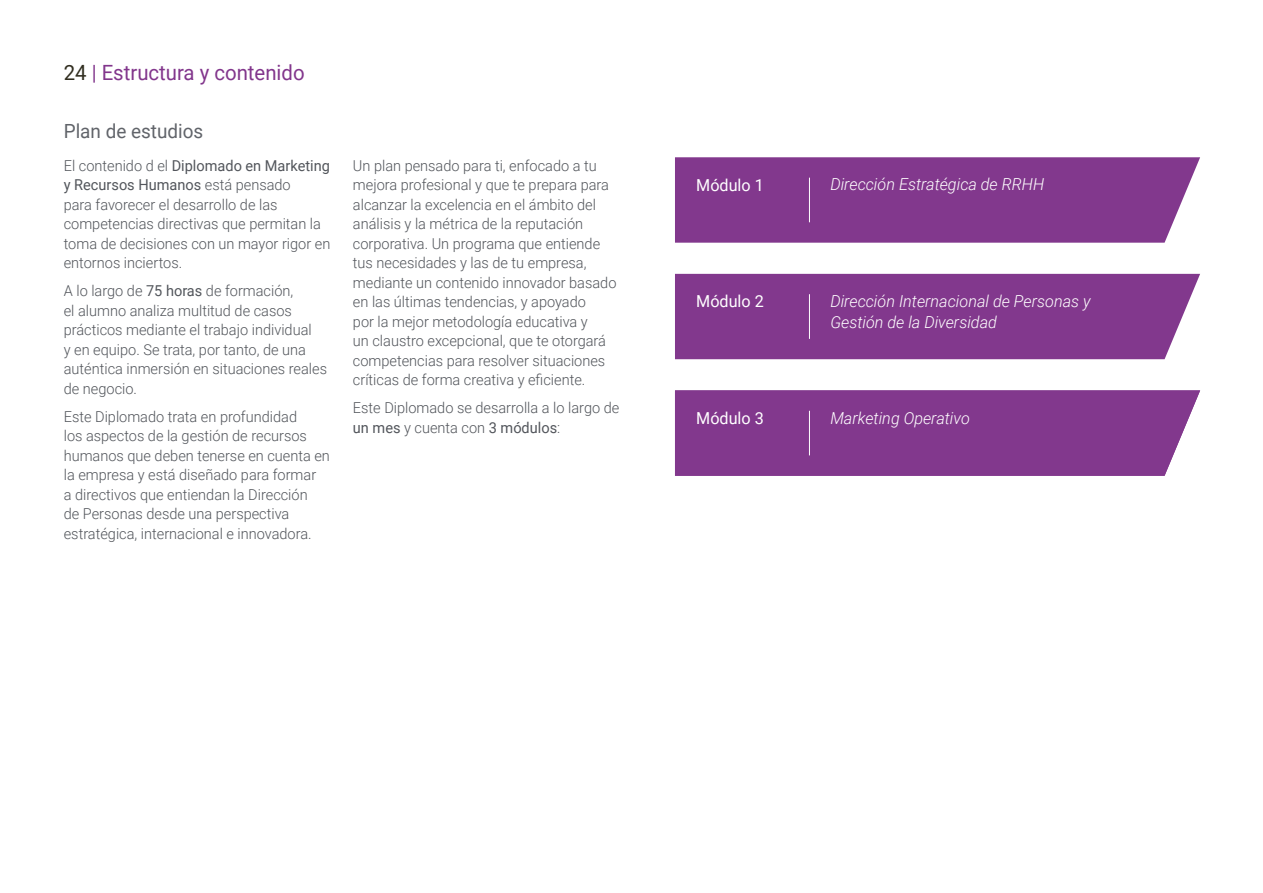
<style>
.page{position:relative;width:1263px;height:893px;background:#fff}
.page>*{position:absolute;margin:0;border:0;box-sizing:border-box;transform-origin:0 0}
.t1{font:21px "Roboto";color:#82368c}
.t2{font:19.5px "Roboto";color:#61646a}
.t3{font:italic 300 16.5px/21px "Roboto";color:#fff}
.t4{font:16.5px "Roboto";color:#fff}
.t5{font:300 15px/19.5px "Roboto";color:#52555b}
.s1{color:#312e20}
.s2{font-weight:400}
</style>
<div class="page">
<div style="left:675px;top:157px;width:525px;height:86px;background:#82388d"></div>
<div style="left:675px;top:274px;width:525px;height:85px;background:#82388d"></div>
<div style="left:675px;top:390px;width:525px;height:86px;background:#82388d"></div>
<hr style="left:809px;top:178px;width:1px;height:44px;background:#fff">
<hr style="left:809px;top:294px;width:1px;height:45px;background:#fff">
<hr style="left:809px;top:411px;width:1px;height:44px;background:#fff">
<h1 class="t1" style="left:64px;top:57px;width:242px"><span class="s1">24</span> | Estructura y contenido</h1>
<h2 class="t2" style="left:64px;top:117px;width:141px">Plan de estudios</h2>
<p class="t5" style="left:64px;top:155px;width:268px">El contenido d el <span class="s2">Diplomado en Marketing y Recursos Humanos</span> está pensado<br>para favorecer el desarrollo de las competencias directivas que permitan la toma de decisiones con un mayor rigor en entornos inciertos.</p>
<p class="t5" style="left:64px;top:281px;width:265px">A lo largo de <span class="s2">75 horas</span> de formación,<br>el alumno analiza multitud de casos prácticos mediante el trabajo individual<br>y en equipo. Se trata, por tanto, de una auténtica inmersión en situaciones reales de negocio.</p>
<p class="t5" style="left:64px;top:406px;width:268px">Este Diplomado trata en profundidad<br>los aspectos de la gestión de recursos humanos que deben tenerse en cuenta en la empresa y está diseñado para formar<br>a directivos que entiendan la Dirección<br>de Personas desde una perspectiva estratégica, internacional e innovadora.</p>
<p class="t5" style="left:353px;top:155px;width:265px">Un plan pensado para ti, enfocado a tu mejora profesional y que te prepara para alcanzar la excelencia en el ámbito del análisis y la métrica de la reputación corporativa. Un programa que entiende tus necesidades y las de tu empresa, mediante un contenido innovador basado en las últimas tendencias, y apoyado<br>por la mejor metodología educativa y<br>un claustro excepcional, que te otorgará competencias para resolver situaciones críticas de forma creativa y eficiente.</p>
<p class="t5" style="left:353px;top:398px;width:268px">Este Diplomado se desarrolla a lo largo de <span class="s2">un mes</span> y cuenta con <span class="s2">3 módulos</span>:</p>
<p class="t4" style="left:696px;top:173px;width:69px">Módulo 1</p>
<p class="t3" style="left:830px;top:173px;width:215px">Dirección Estratégica de RRHH</p>
<p class="t4" style="left:696px;top:290px;width:69px">Módulo 2</p>
<p class="t3" style="left:830px;top:290px;width:262px">Dirección Internacional de Personas y<br>Gestión de la Diversidad</p>
<p class="t4" style="left:696px;top:407px;width:69px">Módulo 3</p>
<p class="t3" style="left:830px;top:406px;width:141px">Marketing Operativo</p>
</div>
